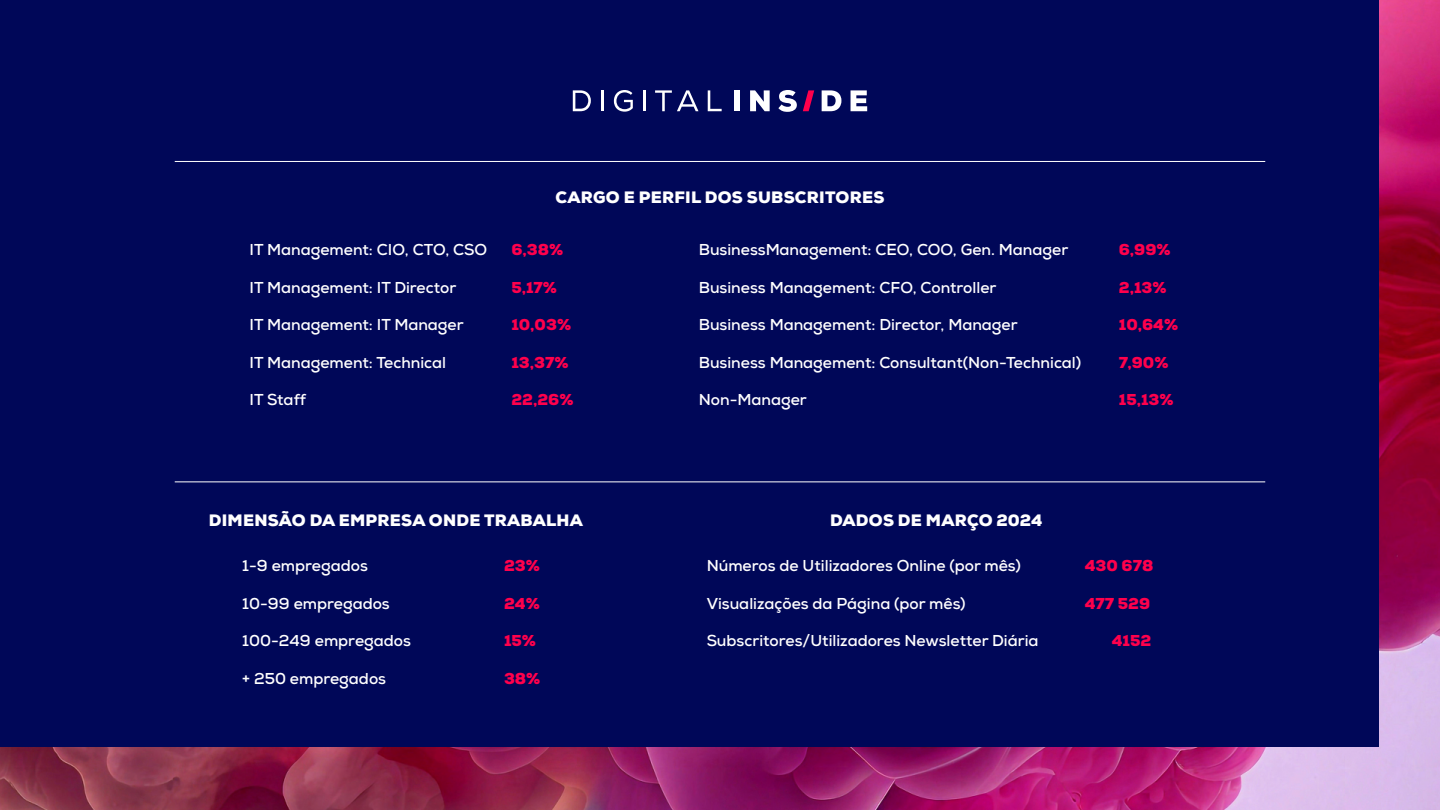
<style>
.page{position:relative;width:1440px;height:810px;background:#fff}
.page>*{position:absolute;margin:0;border:0;box-sizing:border-box;transform-origin:0 0}
.t1{font:900 16.5px "Nexa";letter-spacing:.015em;color:#fff}
.t2{font:700 15.75px "Nexa";color:#fff}
.t3{font:900 15.75px "Nexa";color:#ff004c}
</style>
<div class="page">
<img style="left:0;top:0;width:1440px;height:810px">
<div style="left:0;top:0;width:1378px;height:746px;background:#000758"></div>
<svg style="left:573px;top:90px;width:18px;height:21px"></svg>
<hr style="left:601px;top:90px;width:3px;height:21px;background:#fff">
<svg style="left:614px;top:90px;width:19px;height:22px"></svg>
<hr style="left:643px;top:90px;width:3px;height:21px;background:#fff">
<svg style="left:655px;top:90px;width:44px;height:21px"></svg>
<svg style="left:708px;top:90px;width:14px;height:21px"></svg>
<div style="left:734px;top:90px;width:6px;height:21px;background:#fff"></div>
<svg style="left:750px;top:90px;width:20px;height:21px"></svg>
<svg style="left:778px;top:90px;width:19px;height:22px"></svg>
<svg style="left:803px;top:90px;width:11px;height:21px"></svg>
<svg style="left:822px;top:90px;width:19px;height:21px"></svg>
<svg style="left:851px;top:90px;width:16px;height:21px"></svg>
<hr style="left:175px;top:161px;width:1090px;height:1px;background:#fff">
<hr style="left:175px;top:482px;width:1090px;height:1px;background:#fff">
<p class="t1" style="left:556px;top:187px;width:330px">CARGO E PERFIL DOS SUBSCRITORES</p>
<p class="t2" style="left:250px;top:239px;width:239px">IT Management: CIO, CTO, CSO</p>
<p class="t3" style="left:511px;top:239px;width:53px">6,38%</p>
<p class="t2" style="left:250px;top:277px;width:208px">IT Management: IT Director</p>
<p class="t3" style="left:511px;top:277px;width:47px">5,17%</p>
<p class="t2" style="left:250px;top:314px;width:216px">IT Management: IT Manager</p>
<p class="t3" style="left:511px;top:314px;width:61px">10,03%</p>
<p class="t2" style="left:250px;top:352px;width:198px">IT Management: Technical</p>
<p class="t3" style="left:511px;top:352px;width:59px">13,37%</p>
<p class="t2" style="left:250px;top:389px;width:58px">IT Staff</p>
<p class="t3" style="left:511px;top:389px;width:64px">22,26%</p>
<p class="t1" style="left:209px;top:510px;width:376px">DIMENSÃO DA EMPRESA ONDE TRABALHA</p>
<p class="t2" style="left:242px;top:556px;width:127px">1-9 empregados</p>
<p class="t3" style="left:504px;top:556px;width:38px">23%</p>
<p class="t2" style="left:242px;top:593px;width:149px">10-99 empregados</p>
<p class="t3" style="left:504px;top:593px;width:37px">24%</p>
<p class="t2" style="left:242px;top:631px;width:170px">100-249 empregados</p>
<p class="t3" style="left:504px;top:631px;width:34px">15%</p>
<p class="t2" style="left:242px;top:668px;width:145px">+ 250 empregados</p>
<p class="t3" style="left:504px;top:668px;width:38px">38%</p>
<p class="t2" style="left:699px;top:239px;width:371px">BusinessManagement: CEO, COO, Gen. Manager</p>
<p class="t3" style="left:1119px;top:239px;width:53px">6,99%</p>
<p class="t2" style="left:699px;top:277px;width:299px">Business Management: CFO, Controller</p>
<p class="t3" style="left:1119px;top:277px;width:49px">2,13%</p>
<p class="t2" style="left:699px;top:314px;width:320px">Business Management: Director, Manager</p>
<p class="t3" style="left:1119px;top:314px;width:61px">10,64%</p>
<p class="t2" style="left:699px;top:352px;width:384px">Business Management: Consultant(Non-Technical)</p>
<p class="t3" style="left:1119px;top:352px;width:51px">7,90%</p>
<p class="t2" style="left:699px;top:389px;width:109px">Non-Manager</p>
<p class="t3" style="left:1119px;top:389px;width:56px">15,13%</p>
<p class="t1" style="left:830px;top:510px;width:214px">DADOS DE MARÇO 2024</p>
<p class="t2" style="left:707px;top:556px;width:316px">Números de Utilizadores Online (por mês)</p>
<p class="t3" style="left:1085px;top:556px;width:70px">430 678</p>
<p class="t2" style="left:707px;top:593px;width:261px">Visualizações da Página (por mês)</p>
<p class="t3" style="left:1085px;top:593px;width:67px">477 529</p>
<p class="t2" style="left:707px;top:631px;width:333px">Subscritores/Utilizadores Newsletter Diária</p>
<p class="t3" style="left:1112px;top:631px;width:41px">4152</p>
</div>
